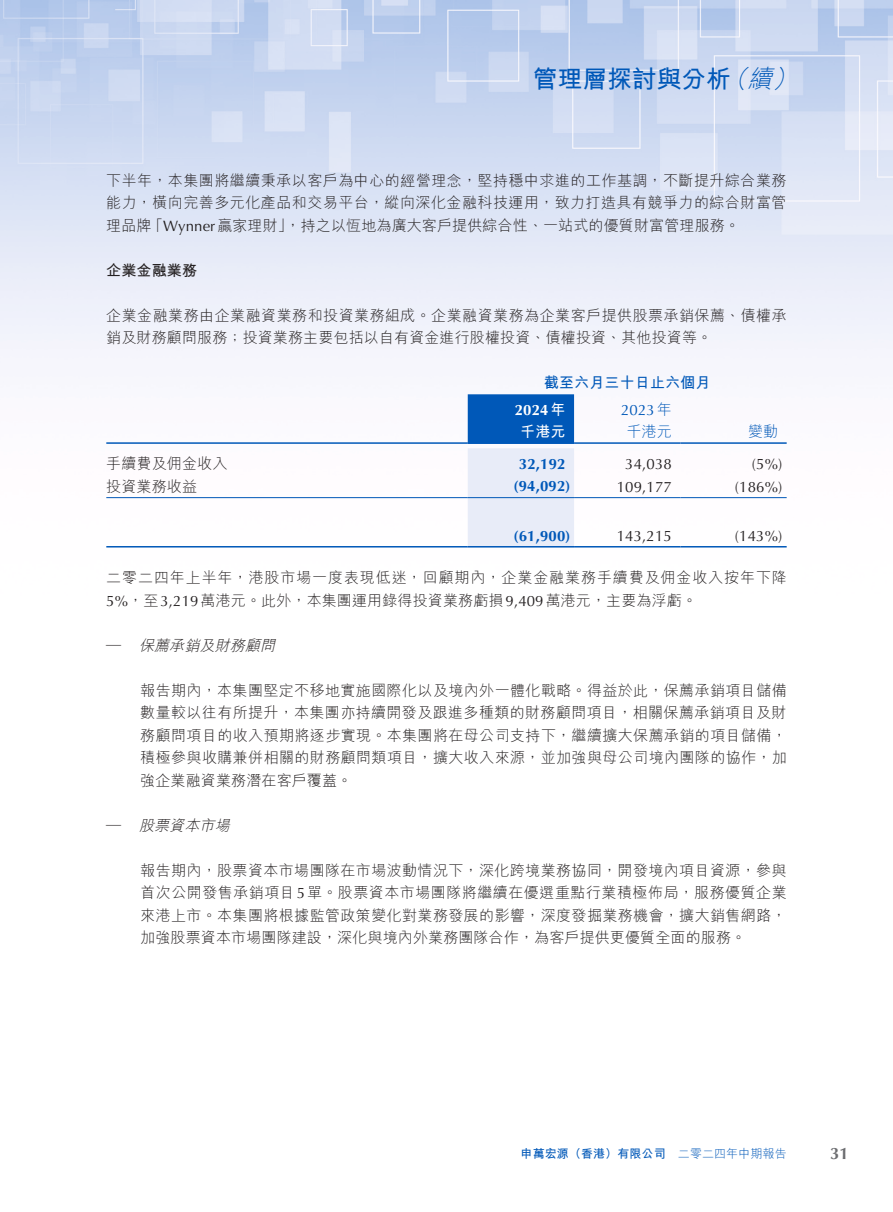
<style>
.page{position:relative;width:893px;height:1212px;background:#fff}
.page>*{position:absolute;margin:0;border:0;box-sizing:border-box;transform-origin:0 0}
.t1{font:700 24.75px "M Hei HK";color:#0058b8}
.t2{font:700 16.5px "Optima LT Pro";color:#6c6d70}
.t3{font:300 15px/22.5px "M Hei HK";letter-spacing:.01em;color:#231f20;text-align:justify}
.t4{font:300 15px/22.5px "M Hei HK";letter-spacing:.06em;color:#231f20}
.t5{font:300 15px/22.5px "M Hei HK";letter-spacing:.035em;color:#231f20}
.t6{font:15px "Optima LT Pro";letter-spacing:.01em;color:#231f20}
.t7{font:700 15px "Optima LT Pro";letter-spacing:.01em;color:#0058b8}
.t8{font:italic 300 15px "M Hei HK";color:#231f20}
.t9{font:700 15px "M Hei HK";letter-spacing:.01em;color:#0058b8}
.t10{font:700 15px "M Hei HK";letter-spacing:.01em;color:#231f20}
.t11{font:700 15px "Optima LT Pro";color:#fff}
.t12{font:15px "Optima LT Pro";color:#0058b8}
.t13{font:300 15px "M Hei HK";color:#0058b8}
.t14{font:700 15px "M Hei HK";color:#fff}
.t15{font:700 12px "M Hei HK";letter-spacing:.01em;color:#0058b8}
.s1{font-weight:300;font-style:italic}
.s2{font-family:"Optima LT Pro";font-weight:400}
.s3{font-family:"M Hei HK"}
.s4{font-family:"M Hei HK";font-weight:300}
.s5{font-weight:300}
</style>
<div class="page">
<img style="left:0;top:0;width:893px;height:548px">
<svg style="left:468px;top:394px;width:106px;height:152px;background:#9ebce3"></svg>
<hr style="left:106px;top:442px;width:362px;height:2px;background:#0058b8">
<hr style="left:468px;top:442px;width:106px;height:2px;background:#0058b8">
<hr style="left:574px;top:442px;width:106px;height:2px;background:#0058b8">
<hr style="left:680px;top:442px;width:107px;height:2px;background:#0058b8">
<hr style="left:106px;top:497px;width:362px;height:1px;background:#0058b8">
<hr style="left:468px;top:497px;width:106px;height:1px;background:#0058b8">
<hr style="left:574px;top:497px;width:106px;height:1px;background:#0058b8">
<hr style="left:680px;top:497px;width:107px;height:1px;background:#0058b8">
<hr style="left:106px;top:546px;width:362px;height:1px;background:#0058b8">
<hr style="left:468px;top:546px;width:106px;height:1px;background:#0058b8">
<hr style="left:574px;top:546px;width:106px;height:1px;background:#0058b8">
<hr style="left:680px;top:546px;width:107px;height:1px;background:#0058b8">
<h1 class="t1" style="left:533px;top:61px;width:273px">管理層探討與分析<span class="s1">（續）</span></h1>
<p class="t3" style="left:106px;top:168px;width:682px">下半年，本集團將繼續秉承以客戶為中心的經營理念，堅持穩中求進的工作基調，不斷提升綜合業務能力，橫向完善多元化產品和交易平台，縱向深化金融科技運用，致力打造具有競爭力的綜合財富管理品牌「<span class="s2">Wynner</span>贏家理財」，持之以恆地為廣大客戶提供綜合性、一站式的優質財富管理服務。</p>
<p class="t10" style="left:106px;top:259px;width:92px">企業金融業務</p>
<p class="t5" style="left:106px;top:303px;width:682px">企業金融業務由企業融資業務和投資業務組成。企業融資業務為企業客戶提供股票承銷保薦、債權承銷及財務顧問服務；投資業務主要包括以自有資金進行股權投資、債權投資、其他投資等。</p>
<p class="t9" style="left:544px;top:372px;width:168px">截至六月三十日止六個月</p>
<p class="t11" style="left:515px;top:400px;width:52px">2024<span class="s3">年</span></p>
<p class="t12" style="left:621px;top:400px;width:52px">2023<span class="s4">年</span></p>
<p class="t14" style="left:520px;top:421px;width:47px">千港元</p>
<p class="t13" style="left:627px;top:421px;width:47px">千港元</p>
<p class="t13" style="left:748px;top:421px;width:32px">變動</p>
<p class="t3" style="left:106px;top:452px;width:123px">手續費及佣金收入</p>
<p class="t7" style="left:519px;top:454px;width:48px">32,192</p>
<p class="t6" style="left:625px;top:455px;width:48px">34,038</p>
<p class="t6" style="left:752px;top:455px;width:32px">(5%)</p>
<p class="t3" style="left:106px;top:474px;width:92px">投資業務收益</p>
<p class="t7" style="left:514px;top:476px;width:58px">(94,092)</p>
<p class="t6" style="left:617px;top:477px;width:57px">109,177</p>
<p class="t6" style="left:735px;top:477px;width:49px">(186%)</p>
<p class="t7" style="left:514px;top:526px;width:58px">(61,900)</p>
<p class="t6" style="left:617px;top:527px;width:57px">143,215</p>
<p class="t6" style="left:735px;top:527px;width:49px">(143%)</p>
<p class="t4" style="left:106px;top:566px;width:682px">二零二四年上半年，港股市場一度表現低迷，回顧期內，企業金融業務手續費及佣金收入按年下降<br><span class="s2">5%</span>，至<span class="s2">3,219</span>萬港元。此外，本集團運用錄得投資業務虧損<span class="s2">9,409</span>萬港元，主要為浮虧。</p>
<p class="t8" style="left:105px;top:635px;width:176px">— 保薦承銷及財務顧問</p>
<p class="t3" style="left:140px;top:679px;width:648px">報告期內，本集團堅定不移地實施國際化以及境內外一體化戰略。得益於此，保薦承銷項目儲備數量較以往有所提升，本集團亦持續開發及跟進多種類的財務顧問項目，相關保薦承銷項目及財務顧問項目的收入預期將逐步實現。本集團將在母公司支持下，繼續擴大保薦承銷的項目儲備，積極參與收購兼併相關的財務顧問類項目，擴大收入來源，並加強與母公司境內團隊的協作，加強企業融資業務潛在客戶覆蓋。</p>
<p class="t8" style="left:105px;top:815px;width:131px">— 股票資本市場</p>
<p class="t3" style="left:140px;top:859px;width:648px">報告期內，股票資本市場團隊在市場波動情況下，深化跨境業務協同，開發境內項目資源，參與首次公開發售承銷項目<span class="s2">5</span>單。股票資本市場團隊將繼續在優選重點行業積極佈局，服務優質企業來港上市。本集團將根據監管政策變化對業務發展的影響，深度發掘業務機會，擴大銷售網路，加強股票資本市場團隊建設，深化與境內外業務團隊合作，為客戶提供更優質全面的服務。</p>
<p class="t15" style="left:521px;top:1145px;width:268px">申萬宏源（香港）有限公司 <span class="s5">二零二四年中期報告</span></p>
<p class="t2" style="left:830px;top:1143px;width:20px">31</p>
</div>
